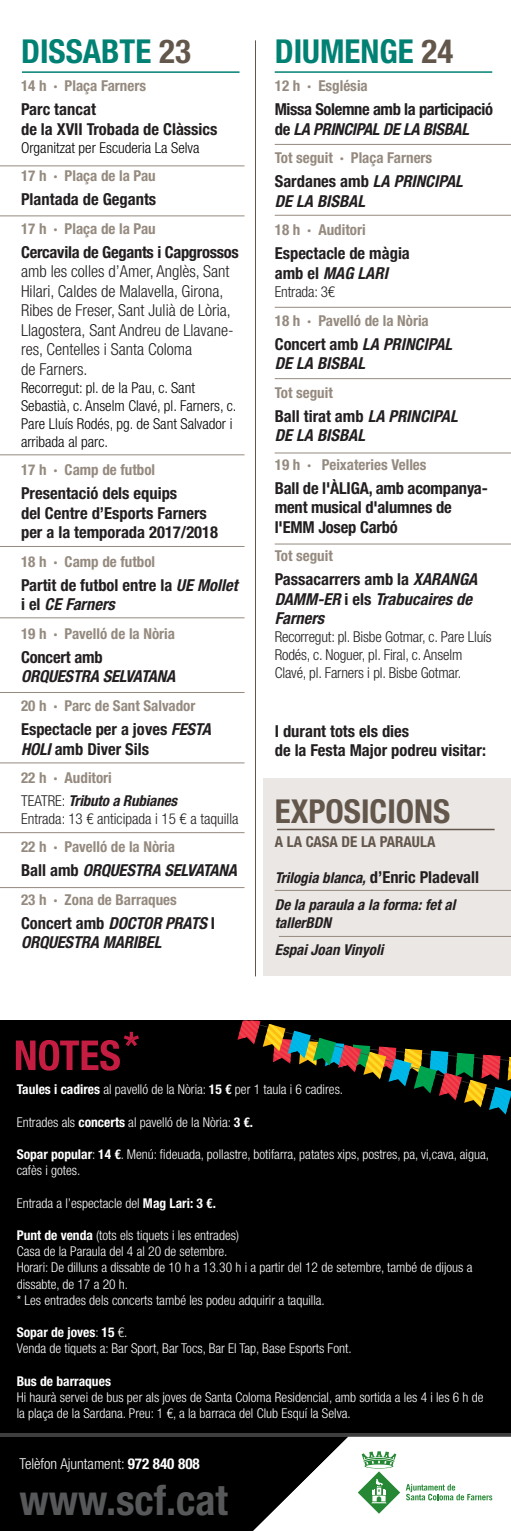
<style>
.page{position:relative;width:511px;height:1531px;background:#fff}
.page>*{position:absolute;margin:0;border:0;box-sizing:border-box;transform-origin:0 0}
.t1{font:700 condensed 41.7px "Helvetica Neue LT Std";color:#57585a}
.t2{font:700 condensed 33px "Helvetica Neue LT Std";color:#008173}
.t3{font:700 condensed 33px "Helvetica Neue LT Std";color:#63574c}
.t4{font:700 condensed 16.5px/19.5px "Helvetica Neue LT Std";color:#231f20}
.t5{font:italic 700 condensed 16.5px/19.5px "Helvetica Neue LT Std";letter-spacing:-.01em;color:#231f20}
.t6{font:300 condensed 16.5px/19.5px "Helvetica Neue LT Std";color:#231f20}
.t7{font:700 condensed 16.5px/19.5px "Helvetica Neue LT Std";letter-spacing:-.02em;color:#231f20}
.t8{font:700 condensed 15px "Helvetica Neue LT Std";color:#958a7f}
.t9{font:300 condensed 15px/18px "Helvetica Neue LT Std";letter-spacing:-.01em;color:#231f20}
.t10{font:300 condensed 15px/18px "Helvetica Neue LT Std";color:#010202}
.t11{font:italic 700 condensed 15px/22.5px "Helvetica Neue LT Std";color:#231f20}
.t12{font:300 condensed 15px "Helvetica Neue LT Std";color:#fff}
.t13{font:700 condensed 15px "Helvetica Neue LT Std";color:#63574c}
.t14{font:300 condensed 13.5px/16.2px "Helvetica Neue LT Std";color:#fff}
.t15{font:700 condensed 13.5px "Helvetica Neue LT Std";color:#fff}
.s1{color:#63574c}
.s2{font-style:italic}
.s3{font-style:normal;color:#958a7f}
.s4{font-weight:300;font-style:normal}
.s5{font-style:normal}
.s6{font-style:italic;font-size:15px}
.s7{font-weight:700}
</style>
<div class="page">
<div style="left:0;top:1020px;width:510px;height:511px;background:#000"></div>
<hr style="left:0;top:1433px;width:510px;height:4px;background:#3e3e3f">
<div style="left:264px;top:778px;width:246px;height:198px;background:#ebe7e5"></div>
<svg style="left:237px;top:1020px;width:273px;height:94px"></svg>
<svg style="left:253px;top:1436px;width:257px;height:95px"></svg>
<svg style="left:16px;top:1032px;width:123px;height:38px"></svg>
<hr style="left:22px;top:71px;width:217px;height:2px;background:#008173">
<hr style="left:274px;top:144px;width:236px;height:1px;background:#958a7f">
<hr style="left:274px;top:215px;width:236px;height:1px;background:#958a7f">
<hr style="left:274px;top:307px;width:236px;height:1px;background:#958a7f">
<hr style="left:274px;top:378px;width:236px;height:1px;background:#958a7f">
<hr style="left:274px;top:453px;width:236px;height:1px;background:#958a7f">
<hr style="left:274px;top:544px;width:236px;height:1px;background:#958a7f">
<hr style="left:274px;top:890px;width:236px;height:1px;background:#958a7f">
<hr style="left:278px;top:936px;width:232px;height:1px;background:#958a7f">
<hr style="left:274px;top:71px;width:218px;height:2px;background:#008173">
<hr style="left:277px;top:829px;width:217px;height:1px;background:#63574c">
<hr style="left:0;top:165px;width:244px;height:1px;background:#958a7f">
<hr style="left:0;top:215px;width:244px;height:1px;background:#958a7f">
<hr style="left:0;top:454px;width:244px;height:1px;background:#958a7f">
<hr style="left:0;top:546px;width:244px;height:1px;background:#958a7f">
<hr style="left:0;top:617px;width:244px;height:1px;background:#958a7f">
<hr style="left:0;top:692px;width:244px;height:1px;background:#958a7f">
<hr style="left:0;top:762px;width:244px;height:1px;background:#958a7f">
<hr style="left:0;top:832px;width:244px;height:1px;background:#958a7f">
<hr style="left:0;top:887px;width:244px;height:1px;background:#958a7f">
<hr style="left:255px;top:40px;width:1px;height:936px;background:#63574c">
<h2 class="t2" style="left:21px;top:31px;width:171px">DISSABTE <span class="s1">23</span></h2>
<p class="t8" style="left:21px;top:77px;width:126px">14 h · Plaça Farners</p>
<p class="t4" style="left:21px;top:100px;width:198px">Parc tancat<br>de la XVII Trobada de Clàssics</p>
<p class="t10" style="left:21px;top:138px;width:180px">Organitzat per Escuderia La Selva</p>
<p class="t8" style="left:21px;top:167px;width:136px">17 h · Plaça de la Pau</p>
<p class="t4" style="left:21px;top:190px;width:136px">Plantada de Gegants</p>
<p class="t8" style="left:21px;top:219px;width:136px">17 h · Plaça de la Pau</p>
<p class="t4" style="left:21px;top:242px;width:219px">Cercavila de Gegants i Capgrossos</p>
<p class="t6" style="left:21px;top:262px;width:214px">amb les colles d’Amer, Anglès, Sant<br>Hilari, Caldes de Malavella, Girona,<br>Ribes de Freser, Sant Julià de Lòria,<br>Llagostera, Sant Andreu de Llavane&shy;res, Centelles i Santa Coloma<br>de Farners.</p>
<p class="t10" style="left:21px;top:378px;width:217px">Recorregut: pl. de la Pau, c. Sant Sebastià, c. Anselm Clavé, pl. Farners, c.<br>Pare Lluís Rodés, pg. de Sant Salvador i arribada al parc.</p>
<p class="t8" style="left:21px;top:461px;width:135px">17 h · Camp de futbol</p>
<p class="t4" style="left:21px;top:484px;width:198px">Presentació dels equips<br>del Centre d’Esports Farners per a la temporada 2017/2018</p>
<p class="t8" style="left:21px;top:552px;width:135px">18 h · Camp de futbol</p>
<p class="t4" style="left:21px;top:575px;width:218px">Partit de futbol entre la <span class="s2">UE Mollet </span>i el <span class="s2">CE Farners</span></p>
<p class="t8" style="left:21px;top:624px;width:155px">19 h · Pavelló de la Nòria</p>
<p class="t4" style="left:21px;top:647px;width:83px">Concert amb</p>
<p class="t5" style="left:21px;top:667px;width:156px">ORQUESTRA SELVATANA</p>
<p class="t8" style="left:21px;top:696px;width:176px">20 h · Parc de Sant Salvador</p>
<p class="t4" style="left:21px;top:719px;width:191px">Espectacle per a joves <span class="s2">FESTA<br>HOLI</span> amb Diver Sils</p>
<p class="t11" style="left:21px;top:766px;width:157px"><span class="s3">22 h · Auditori<br></span><span class="s4">TEATRE:</span> Tributo a Rubianes</p>
<p class="t9" style="left:21px;top:809px;width:219px">Entrada: 13 € anticipada i 15 € a taquilla</p>
<p class="t8" style="left:21px;top:837px;width:155px">22 h · Pavelló de la Nòria</p>
<p class="t5" style="left:21px;top:860px;width:217px"><span class="s5">Ball amb</span> ORQUESTRA SELVATANA</p>
<p class="t8" style="left:21px;top:890px;width:157px">23 h · Zona de Barraques</p>
<p class="t5" style="left:21px;top:913px;width:195px"><span class="s5">Concert amb</span> DOCTOR PRATS <span class="s5">I<br></span>ORQUESTRA MARIBEL</p>
<h2 class="t2" style="left:274px;top:31px;width:180px">DIUMENGE <span class="s1">24</span></h2>
<p class="t8" style="left:274px;top:77px;width:94px">12 h · Església</p>
<p class="t7" style="left:274px;top:100px;width:219px">Missa Solemne amb la participació de <span class="s2">LA PRINCIPAL DE LA BISBAL</span></p>
<p class="t8" style="left:274px;top:149px;width:159px">Tot seguit · Plaça Farners</p>
<p class="t5" style="left:274px;top:172px;width:189px"><span class="s5">Sardanes amb</span> LA PRINCIPAL<br>DE LA BISBAL</p>
<p class="t8" style="left:274px;top:221px;width:92px">18 h · Auditori</p>
<p class="t4" style="left:274px;top:244px;width:136px">Espectacle de màgia amb el <span class="s2">MAG LARI</span></p>
<p class="t9" style="left:274px;top:283px;width:62px">Entrada: 3€</p>
<p class="t8" style="left:274px;top:311px;width:155px">18 h · Pavelló de la Nòria</p>
<p class="t5" style="left:274px;top:334px;width:179px"><span class="s5">Concert amb</span> LA PRINCIPAL<br>DE LA BISBAL</p>
<p class="t8" style="left:274px;top:383px;width:59px">Tot seguit</p>
<p class="t5" style="left:274px;top:406px;width:184px"><span class="s5">Ball tirat amb</span> LA PRINCIPAL<br>DE LA BISBAL</p>
<p class="t8" style="left:274px;top:455px;width:153px">19 h · Peixateries Velles</p>
<p class="t4" style="left:274px;top:478px;width:214px">Ball de l'ÀLIGA, amb acompanya&shy;ment musical d'alumnes de l'EMM Josep Carbó</p>
<p class="t8" style="left:274px;top:547px;width:59px">Tot seguit</p>
<p class="t5" style="left:274px;top:569px;width:204px"><span class="s5">Passacarrers amb la</span> XARANGA<br>DAMM-ER <span class="s5">i els</span> Trabucaires de<br>Farners</p>
<p class="t9" style="left:274px;top:628px;width:218px">Recorregut: pl. Bisbe Gotmar, c. Pare Lluís<br>Rodés, c. Noguer, pl. Firal, c. Anselm<br>Clavé, pl. Farners i pl. Bisbe Gotmar.</p>
<p class="t4" style="left:274px;top:721px;width:212px">I durant tots els dies<br>de la Festa Major podreu visitar:</p>
<h2 class="t3" style="left:274px;top:791px;width:177px">EXPOSICIONS</h2>
<p class="t13" style="left:274px;top:832px;width:162px">A LA CASA DE LA PARAULA</p>
<p class="t4" style="left:274px;top:867px;width:205px"><span class="s6">Trilogia blanca,</span> d’Enric Pladevall</p>
<p class="t11" style="left:274px;top:895px;width:182px;line-height:18px">De la paraula a la forma: fet al tallerBDN</p>
<p class="t11" style="left:274px;top:938px;width:110px">Espai Joan Vinyoli</p>
<p class="t14" style="left:17px;top:1081px;width:328px"><span class="s7">Taules i cadires</span> al pavelló de la Nòria: <span class="s7">15 €</span> per 1 taula i 6 cadires.</p>
<p class="t14" style="left:17px;top:1113px;width:238px">Entrades als <span class="s7">concerts</span> al pavelló de la Nòria: <span class="s7">3 €.</span></p>
<p class="t14" style="left:17px;top:1146px;width:473px"><span class="s7">Sopar popular</span>: <span class="s7">14 €</span>. Menú: fideuada, pollastre, botifarra, patates xips, postres, pa, vi,cava, aigua, cafès i gotes.</p>
<p class="t14" style="left:17px;top:1194px;width:201px">Entrada a l’espectacle del <span class="s7">Mag Lari: 3 €.</span></p>
<p class="t14" style="left:17px;top:1227px;width:457px"><span class="s7">Punt de venda</span> (tots els tiquets i les entrades)<br>Casa de la Paraula del 4 al 20 de setembre.<br>Horari: De dilluns a dissabte de 10 h a 13.30 h i a partir del 12 de setembre, també de dijous a dissabte, de 17 a 20 h.<br>* Les entrades dels concerts també les podeu adquirir a taquilla.</p>
<p class="t14" style="left:17px;top:1324px;width:336px"><span class="s7">Sopar de joves</span>: <span class="s7">15</span> €.<br>Venda de tiquets a: Bar Sport, Bar Tocs, Bar El Tap, Base Esports Font.</p>
<p class="t15" style="left:17px;top:1373px;width:96px">Bus de barraques</p>
<p class="t14" style="left:17px;top:1389px;width:468px">Hi haurà servei de bus per als joves de Santa Coloma Residencial, amb sortida a les 4 i les 6 h de la plaça de la Sardana. Preu: 1 €, a la barraca del Club Esquí la Selva.</p>
<p class="t12" style="left:19px;top:1455px;width:181px">Telèfon Ajuntament: <span class="s7">972 840 808</span></p>
<h1 class="t1" style="left:19px;top:1474px;width:210px">www.scf.cat</h1>
</div>
